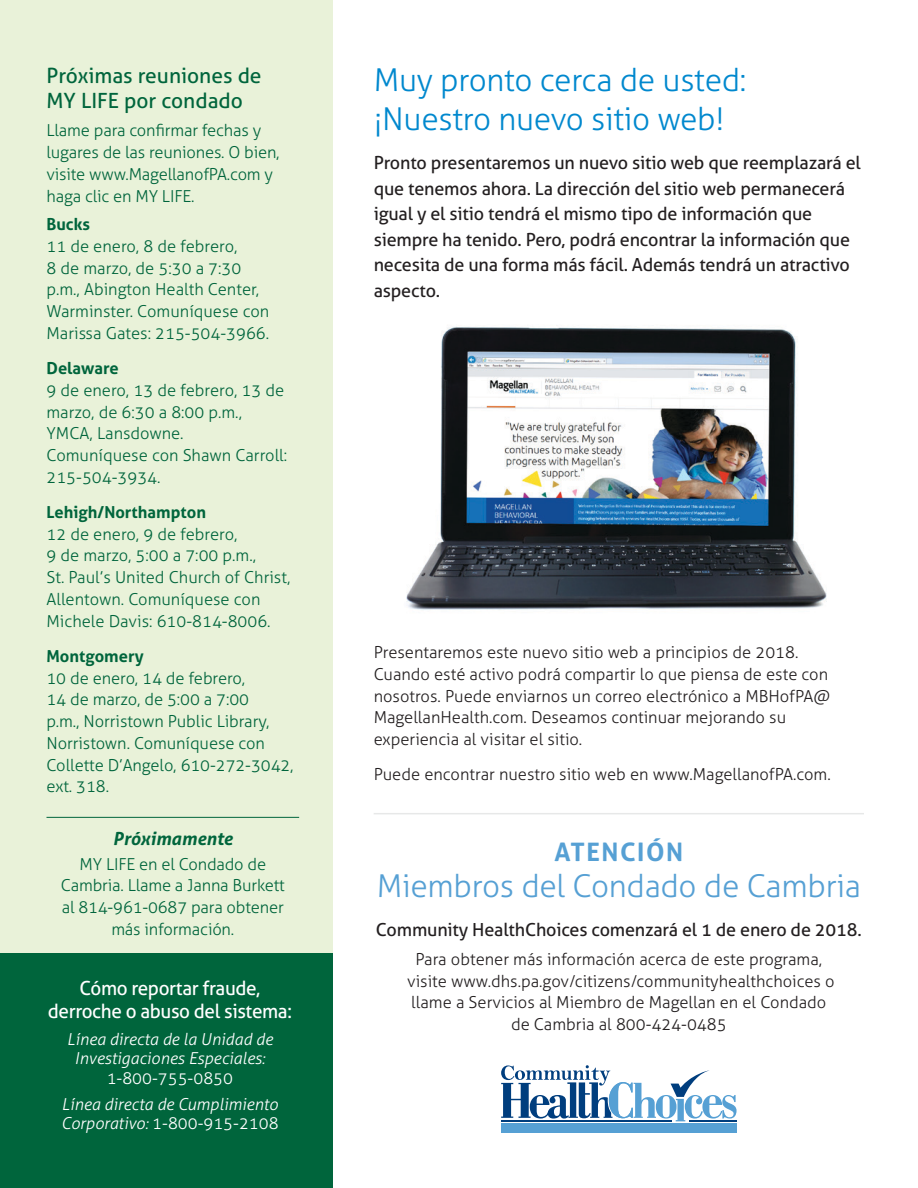
<style>
.page{position:relative;width:918px;height:1188px;background:#fff}
.page>*{position:absolute;margin:0;border:0;box-sizing:border-box;transform-origin:0 0}
.t1{font:300 31.5px/39px "Aller";letter-spacing:-.01em;color:#0088ce}
.t2{font:300 31.5px "Aller";letter-spacing:-.01em;color:#56a0d4}
.t3{font:700 25.5px "Aller";letter-spacing:.06em;color:#56a0d4}
.t4{font:21px/25.2px "Aller";color:#00653c}
.t5{font:19.5px/23.4px "Aller";letter-spacing:-.02em;color:#fff;text-align:center}
.t6{font:18px/25.5px "Aller";letter-spacing:-.01em;color:#231f20}
.t7{font:italic 700 18px "Aller";color:#00653c}
.t8{font:300 16.5px/21.8px "Aller";letter-spacing:-.005em;color:#00653c}
.t9{font:300 16.5px/21.8px "Aller";color:#231f20}
.t10{font:italic 300 16.5px/19.5px "Aller";color:#fff;text-align:center}
.t11{font:700 16.5px "Aller";color:#00653c}
.t12{font:300 16.5px "Aller";color:#fff}
.s1{font-style:normal}
</style>
<div class="page">
<div style="left:0;top:0;width:333px;height:961px;background:#e9f2d9"></div>
<div style="left:0;top:954px;width:333px;height:234px;background:#00653c"></div>
<hr style="left:46px;top:817px;width:253px;height:1px;background:#00653c">
<div style="left:501px;top:1124px;width:236px;height:9px;background:#56a0d4"></div>
<hr style="left:374px;top:813px;width:490px;height:1px;background:#e7e8e8">
<img style="left:406px;top:325px;width:421px;height:285px">
<svg style="left:501px;top:1065px;width:236px;height:56px"></svg>
<p class="t4" style="left:46px;top:63px;width:217px">Próximas reuniones de<br>MY LIFE por condado</p>
<p class="t8" style="left:46px;top:120px;width:216px">Llame para confirmar fechas y</p>
<p class="t8" style="left:46px;top:141px;width:235px">lugares de las reuniones. O bien, visite www.MagellanofPA.com y haga clic en MY LIFE.</p>
<p class="t11" style="left:46px;top:214px;width:45px">Bucks</p>
<p class="t8" style="left:46px;top:235px;width:224px">11 de enero, 8 de febrero,<br>8 de marzo, de 5:30 a 7:30 p.m., Abington Health Center,<br>Warminster. Comuníquese con<br>Marissa Gates: 215-504-3966.</p>
<h1 class="t11" style="left:46px;top:358px;width:74px">Delaware</h1>
<p class="t8" style="left:46px;top:379px;width:242px">9 de enero, 13 de febrero, 13 de marzo, de 6:30 a 8:00 p.m.,<br>YMCA, Lansdowne.<br>Comuníquese con Shawn Carroll:<br>215-504-3934.</p>
<h1 class="t11" style="left:46px;top:502px;width:161px">Lehigh/Northampton</h1>
<p class="t8" style="left:46px;top:523px;width:245px">12 de enero, 9 de febrero,<br>9 de marzo, 5:00 a 7:00 p.m.,<br>St. Paul’s United Church of Christ,<br>Allentown. Comuníquese con<br>Michele Davis: 610-814-8006.</p>
<h1 class="t11" style="left:46px;top:646px;width:99px">Montgomery</h1>
<p class="t8" style="left:46px;top:667px;width:249px">10 de enero, 14 de febrero,<br>14 de marzo, de 5:00 a 7:00<br>p.m., Norristown Public Library,<br>Norristown. Comuníquese con<br>Collette D’Angelo, 610-272-3042, ext. 318.</p>
<h1 class="t7" style="left:113px;top:827px;width:121px">Próximamente</h1>
<p class="t8" style="left:61px;top:853px;width:225px;text-align:center">MY LIFE en el Condado de<br>Cambria. Llame a Janna Burkett al 814-961-0687 para obtener más información.</p>
<p class="t5" style="left:48px;top:976px;width:246px">Cómo reportar fraude, derroche o abuso del sistema:</p>
<p class="t10" style="left:67px;top:1029px;width:207px">Línea directa de la Unidad de<br>Investigaciones Especiales:</p>
<p class="t12" style="left:107px;top:1068px;width:128px">1-800-755-0850</p>
<p class="t10" style="left:61px;top:1094px;width:219px;text-align:left">Línea directa de Cumplimiento<br>Corporativo: <span class="s1">1-800-915-2108</span></p>
<h1 class="t1" style="left:374px;top:60px;width:374px">Muy pronto cerca de usted: ¡Nuestro nuevo sitio web!</h1>
<p class="t6" style="left:374px;top:150px;width:489px">Pronto presentaremos un nuevo sitio web que reemplazará el que tenemos ahora. La dirección del sitio web permanecerá igual y el sitio tendrá el mismo tipo de información que siempre ha tenido. Pero, podrá encontrar la información que necesita de una forma más fácil. Además tendrá un atractivo aspecto.</p>
<p class="t9" style="left:374px;top:641px;width:458px">Presentaremos este nuevo sitio web a principios de 2018.<br>Cuando esté activo podrá compartir lo que piensa de este con nosotros. Puede enviarnos un correo electrónico a MBHofPA@ MagellanHealth.com. Deseamos continuar mejorando su experiencia al visitar el sitio.</p>
<p class="t9" style="left:374px;top:764px;width:459px">Puede encontrar nuestro sitio web en www.MagellanofPA.com.</p>
<h2 class="t3" style="left:554px;top:837px;width:130px">ATENCIÓN</h2>
<h1 class="t2" style="left:377px;top:867px;width:486px">Miembros del Condado de Cambria</h1>
<p class="t6" style="left:376px;top:917px;width:487px">Community HealthChoices comenzará el 1 de enero de 2018.</p>
<p class="t9" style="left:407px;top:948px;width:429px;text-align:center">Para obtener más información acerca de este programa, visite www.dhs.pa.gov/citizens/communityhealthchoices o llame a Servicios al Miembro de Magellan en el Condado de Cambria al 800-424-0485</p>
</div>
